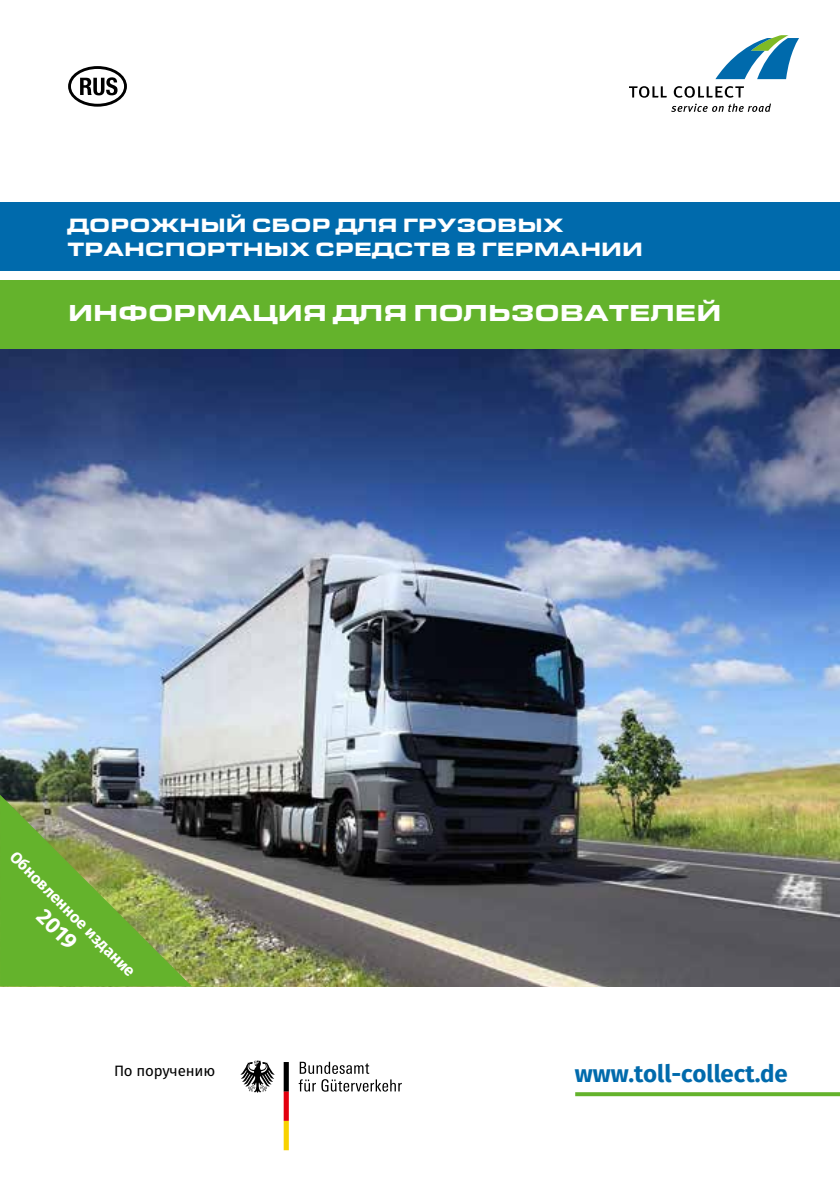
<style>
.page{position:relative;width:840px;height:1191px;background:#fff}
.page>*{position:absolute;margin:0;border:0;box-sizing:border-box;transform-origin:0 0}
.t1{font:900 24px "Eurostile OT Ext";color:#fff}
.t2{font:700 24px "Fira Sans";color:#006aac}
.t3{font:700 22px "Fira Sans";color:#fff}
.t4{font:900 20px/24px "Eurostile OT Ext";color:#fff}
.t5{font:700 16px "Fira Sans";color:#fff}
.t6{font:15px "Fira Sans";letter-spacing:-.01em;color:#000}
</style>
<div class="page">
<img style="left:0;top:348px;width:839px;height:638px">
<div style="left:0;top:202px;width:839px;height:69px;background:#006aac"></div>
<div style="left:0;top:280px;width:839px;height:68px;background:#64b32c"></div>
<svg style="left:240px;top:1060px;width:34px;height:32px"></svg>
<svg style="left:283px;top:1062px;width:6px;height:88px"></svg>
<svg style="left:298px;top:1061px;width:103px;height:30px"></svg>
<svg style="left:629px;top:86px;width:141px;height:26px"></svg>
<svg style="left:715px;top:35px;width:83px;height:44px"></svg>
<svg style="left:575px;top:1092px;width:264px;height:4px"></svg>
<img style="left:0;top:794px;width:192px;height:192px">
<p class="t4" style="left:67px;top:214px;width:576px">ДОРОЖНЫЙ СБОР ДЛЯ ГРУЗОВЫХ<br>ТРАНСПОРТНЫХ СРЕДСТВ В ГЕРМАНИИ</p>
<p class="t1" style="left:68px;top:298px;width:654px">ИНФОРМАЦИЯ ДЛЯ ПОЛЬЗОВАТЕЛЕЙ</p>
<p class="t5" style="left:22px;top:844px;width:171px;rotate:45deg">Обновленное издание</p>
<p class="t3" style="left:54px;top:899px;width:48px;rotate:45deg">2019</p>
<p class="t6" style="left:114px;top:1059px;width:103px">По поручению</p>
<p class="t2" style="left:574px;top:1053px;width:214px">www.toll-collect.de</p>
</div>
